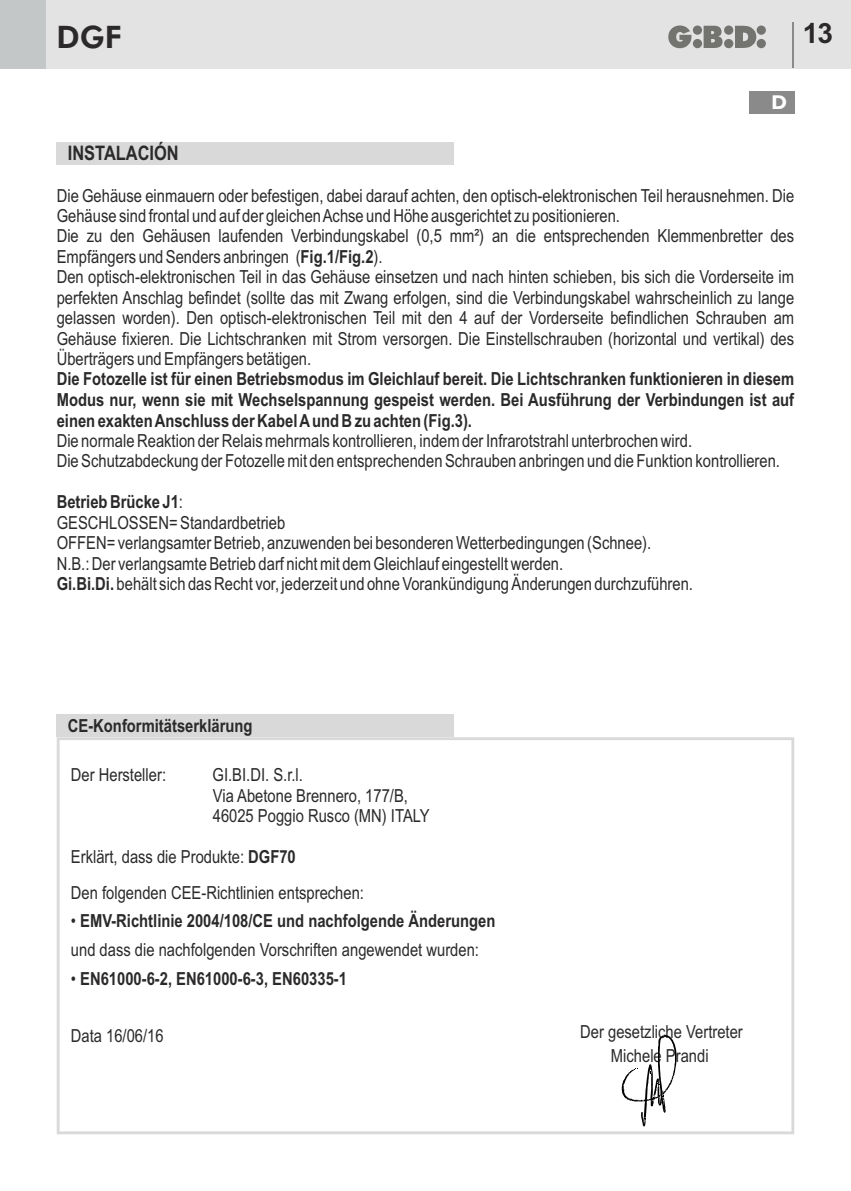
<style>
.page{position:relative;width:851px;height:1191px;background:#fff}
.page>*{position:absolute;margin:0;border:0;box-sizing:border-box;transform-origin:0 0}
.t1{font:800 31px "Futura BT";color:#2b2929}
.t2{font:700 28px "Arial";color:#2b2929}
.t3{font:700 20px "Arial Narrow";color:#2b2929}
.t4{font:700 20px "Humanist 521 BT";color:#fff}
.t5{font:18px/20.4px "Arial Narrow";color:#2b2929}
.t6{font:700 18px/20.6px "Arial Narrow";color:#2b2929;text-align:justify}
.s1{font-weight:700}
.s2{font-weight:400}
</style>
<div class="page">
<div style="left:0;top:0;width:850px;height:68px;background:#e3e3e3"></div>
<div style="left:0;top:0;width:45px;height:68px;background:#c4c7c7"></div>
<svg style="left:668px;top:26px;width:97px;height:22px"></svg>
<hr style="left:792px;top:23px;width:2px;height:45px;background:#8a8a8a">
<div style="left:748px;top:91px;width:46px;height:22px;background:#8a8a8a"></div>
<div style="left:57px;top:714px;width:397px;height:23px;background:#d9d9d9"></div>
<svg style="left:57px;top:737px;width:737px;height:397px"></svg>
<div style="left:56px;top:142px;width:397px;height:22px;background:#d9d9d9"></div>
<svg style="left:621px;top:1035px;width:55px;height:91px"></svg>
<h1 class="t1" style="left:56px;top:24px;width:66px">DGF</h1>
<h2 class="t2" style="left:802px;top:23px;width:32px">13</h2>
<p class="t3" style="left:68px;top:146px;width:112px">INSTALACIÓN</p>
<p class="t4" style="left:771px;top:94px;width:17px">D</p>
<p class="t5" style="left:57px;top:187px;width:739px">Die Gehäuse einmauern oder befestigen, dabei darauf achten, den optisch-elektronischen Teil herausnehmen. Die Gehäuse sind frontal und auf der gleichen Achse und Höhe ausgerichtet zu positionieren.<br>Die zu den Gehäusen laufenden Verbindungskabel (0,5 mm²) an die entsprechenden Klemmenbretter des Empfängers und Senders anbringen (<span class="s1">Fig.1/Fig.2</span>).<br>Den optisch-elektronischen Teil in das Gehäuse einsetzen und nach hinten schieben, bis sich die Vorderseite im perfekten Anschlag befindet (sollte das mit Zwang erfolgen, sind die Verbindungskabel wahrscheinlich zu lange gelassen worden). Den optisch-elektronischen Teil mit den 4 auf der Vorderseite befindlichen Schrauben am Gehäuse fixieren. Die Lichtschranken mit Strom versorgen. Die Einstellschrauben (horizontal und vertikal) des Überträgers und Empfängers betätigen.</p>
<p class="t6" style="left:57px;top:370px;width:739px">Die Fotozelle ist für einen Betriebsmodus im Gleichlauf bereit. Die Lichtschranken funktionieren in diesem Modus nur, wenn sie mit Wechselspannung gespeist werden. Bei Ausführung der Verbindungen ist auf einen exakten Anschluss der Kabel Aund B zu achten (Fig.3).</p>
<p class="t5" style="left:57px;top:432px;width:724px">Die normale Reaktion der Relais mehrmals kontrollieren, indem der Infrarotstrahl unterbrochen wird.<br>Die Schutzabdeckung der Fotozelle mit den entsprechenden Schrauben anbringen und die Funktion kontrollieren.</p>
<p class="t5" style="left:57px;top:493px;width:637px"><span class="s1">Betrieb Brücke J1</span>:<br>GESCHLOSSEN= Standardbetrieb<br>OFFEN= verlangsamter Betrieb, anzuwenden bei besonderen Wetterbedingungen (Schnee).<br>N.B.: Der verlangsamte Betrieb darf nicht mit dem Gleichlauf eingestellt werden.<br><span class="s1">Gi.Bi.Di.</span> behält sich das Recht vor, jederzeit und ohne Vorankündigung Änderungen durchzuführen.</p>
<p class="t6" style="left:68px;top:717px;width:186px">CE-Konformitätserklärung</p>
<p class="t5" style="left:71px;top:766px;width:97px">Der Hersteller:</p>
<p class="t5" style="left:212px;top:766px;width:219px">GI.BI.DI. S.r.l.<br>Via Abetone Brennero, 177/B,<br>46025 Poggio Rusco (MN) ITALY</p>
<p class="t5" style="left:71px;top:840px;width:294px;line-height:35.6px">Erklärt, dass die Produkte: <span class="s1">DGF70<br></span>Den folgenden CEE-Richtlinien entsprechen:</p>
<p class="t5" style="left:71px;top:908px;width:426px;line-height:28.6px">• <span class="s1">EMV-Richtlinie 2004/108/CE und nachfolgende Änderungen </span>und dass die nachfolgenden Vorschriften angewendet wurden:</p>
<p class="t6" style="left:71px;top:969px;width:277px"><span class="s2">•</span> EN61000-6-2, EN61000-6-3, EN60335-1</p>
<p class="t5" style="left:71px;top:1027px;width:94px">Data 16/06/16</p>
<p class="t5" style="left:580px;top:1020px;width:164px;line-height:24.8px;text-align:center">Der gesetzliche Vertreter<br>Michele Prandi</p>
</div>
